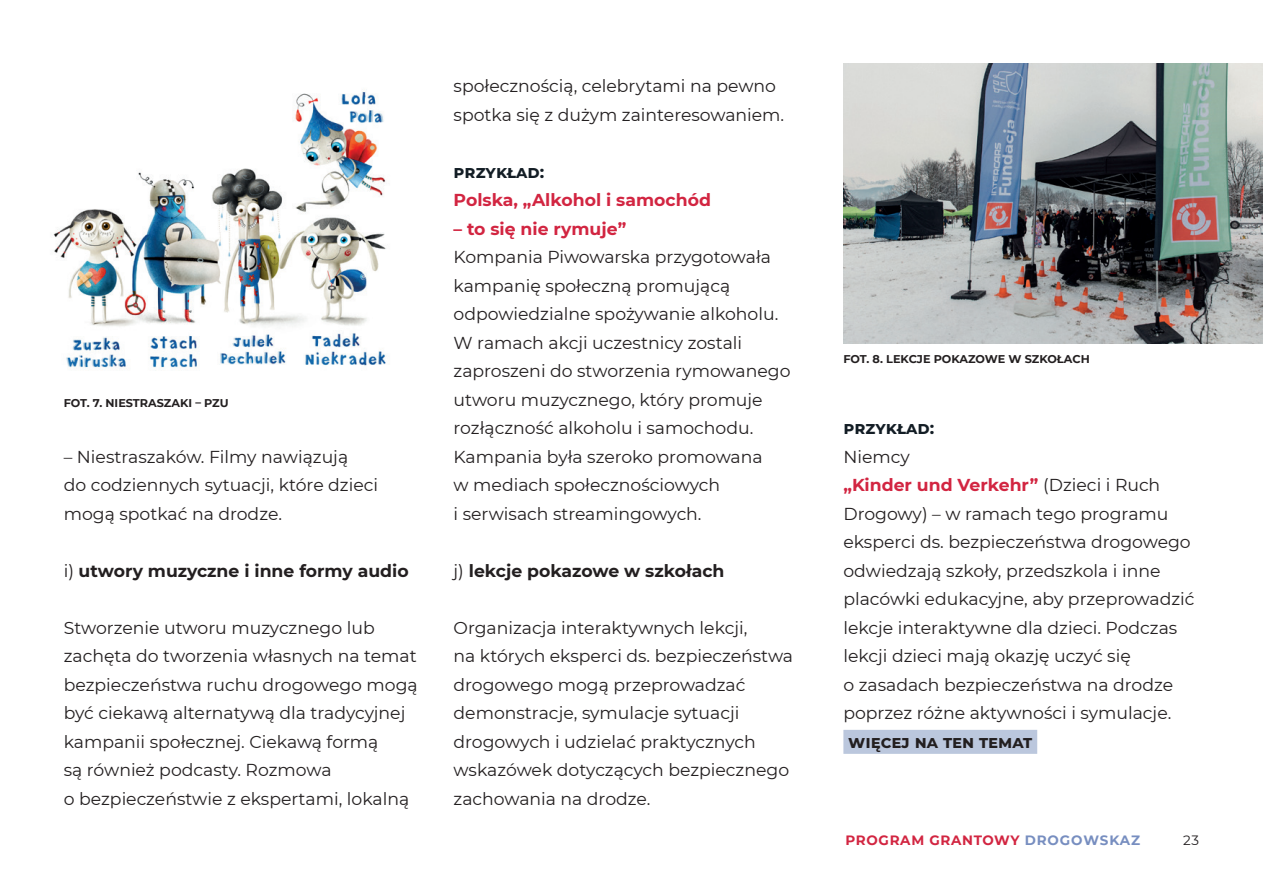
<style>
.page{position:relative;width:1263px;height:893px;background:#fff}
.page>*{position:absolute;margin:0;border:0;box-sizing:border-box;transform-origin:0 0}
.t1{font:17.25px/28.5px "Montserrat";color:#231f20}
.t2{font:700 17.25px "Montserrat";color:#231f20}
.t3{font:700 17.25px "Montserrat";color:#d22541}
.t4{font:700 17.25px "Montserrat";letter-spacing:.02em;color:#131d25}
.t5{font:700 13.5px "Montserrat";letter-spacing:.05em;color:#d22541}
.t6{font:13.5px "Montserrat";color:#231f20}
.t7{font:700 11.25px "Montserrat";color:#231f20}
.s1{font-weight:400}
.s2{font-weight:700;color:#d22541}
.s3{color:#778ec0}
</style>
<div class="page">
<div style="left:843px;top:730px;width:194px;height:24px;background:#bbc7dd"></div>
<img style="left:53px;top:91px;width:333px;height:278px">
<img style="left:843px;top:64px;width:420px;height:279px">
<p class="t7" style="left:64px;top:394px;width:166px">FOT. 7. NIESTRASZAKI – PZU</p>
<p class="t1" style="left:64px;top:442px;width:316px">– Niestraszaków. Filmy nawiązują<br>do codziennych sytuacji, które dzieci mogą spotkać na drodze.</p>
<p class="t2" style="left:64px;top:558px;width:346px"><span class="s1">i)</span> utwory muzyczne i inne formy audio</p>
<p class="t1" style="left:64px;top:613px;width:355px">Stworzenie utworu muzycznego lub zachęta do tworzenia własnych na temat bezpieczeństwa ruchu drogowego mogą być ciekawą alternatywą dla tradycyjnej kampanii społecznej. Ciekawą formą<br>są również podcasty. Rozmowa<br>o bezpieczeństwie z ekspertami, lokalną</p>
<p class="t1" style="left:454px;top:71px;width:332px">społecznością, celebrytami na pewno spotka się z dużym zainteresowaniem.</p>
<p class="t4" style="left:454px;top:159px;width:92px">przykład:</p>
<p class="t3" style="left:454px;top:188px;width:259px">Polska, „Alkohol i samochód</p>
<p class="t3" style="left:454px;top:216px;width:174px">– to się nie rymuje”</p>
<p class="t1" style="left:454px;top:242px;width:338px">Kompania Piwowarska przygotowała kampanię społeczną promującą odpowiedzialne spożywanie alkoholu.<br>W ramach akcji uczestnicy zostali zaproszeni do stworzenia rymowanego utworu muzycznego, który promuje rozłączność alkoholu i samochodu.<br>Kampania była szeroko promowana<br>w mediach społecznościowych<br>i serwisach streamingowych.</p>
<p class="t2" style="left:454px;top:558px;width:272px"><span class="s1">j)</span> lekcje pokazowe w szkołach</p>
<p class="t1" style="left:454px;top:613px;width:341px">Organizacja interaktywnych lekcji,<br>na których eksperci ds. bezpieczeństwa drogowego mogą przeprowadzać demonstracje, symulacje sytuacji drogowych i udzielać praktycznych wskazówek dotyczących bezpiecznego zachowania na drodze.</p>
<p class="t7" style="left:843px;top:351px;width:248px">FOT. 8. LEKCJE POKAZOWE W SZKOŁACH</p>
<p class="t4" style="left:843px;top:416px;width:92px">przykład:</p>
<p class="t1" style="left:843px;top:442px;width:353px">Niemcy<br><span class="s2">„Kinder und Verkehr”</span> (Dzieci i Ruch Drogowy) – w ramach tego programu eksperci ds. bezpieczeństwa drogowego odwiedzają szkoły, przedszkola i inne placówki edukacyjne, aby przeprowadzić lekcje interaktywne dla dzieci. Podczas lekcji dzieci mają okazję uczyć się<br>o zasadach bezpieczeństwa na drodze poprzez różne aktywności i symulacje.</p>
<p class="t2" style="left:848px;top:729px;width:184px">więcej na ten temat</p>
<p class="t5" style="left:845px;top:831px;width:296px">PROGRAM GRANTOWY <span class="s3">DROGOWSKAZ</span></p>
<p class="t6" style="left:1183px;top:831px;width:17px">23</p>
</div>
